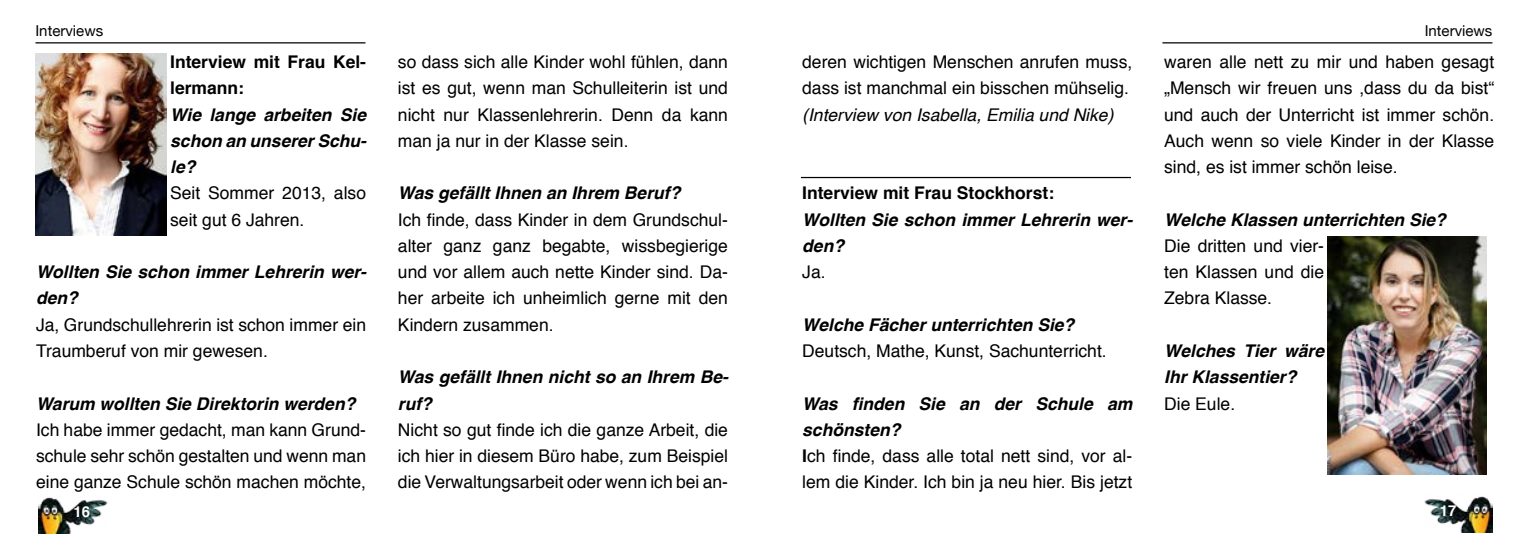
<style>
.page{position:relative;width:1531px;height:546px;background:#fff}
.page>*{position:absolute;margin:0;border:0;box-sizing:border-box;transform-origin:0 0}
.t1{font:17.5px/26.2px "Helvetica";color:#000;text-align:justify}
.t2{font:italic 700 17.5px/26.2px "Helvetica";color:#000}
.t3{font:700 17.5px/26.2px "Helvetica";color:#000}
.t4{font:italic 17.5px "Helvetica";color:#000}
.t5{font:15px "Helvetica Neue";color:#000}
.t6{font:700 15px "Helvetica";color:#fff}
.s1{font-weight:700;font-style:italic}
.s2{font-weight:700}
</style>
<div class="page">
<hr style="left:35px;top:42px;width:330px;height:1px;background:#000">
<img style="left:39px;top:497px;width:69px;height:36px">
<hr style="left:1162px;top:42px;width:330px;height:1px;background:#000">
<img style="left:1424px;top:496px;width:68px;height:36px">
<img style="left:35px;top:53px;width:132px;height:182px">
<hr style="left:801px;top:177px;width:330px;height:1px;background:#000">
<img style="left:1327px;top:237px;width:159px;height:238px">
<p class="t5" style="left:35px;top:19px;width:69px">Interviews</p>
<p class="t5" style="left:1424px;top:19px;width:69px">Interviews</p>
<p class="t3" style="left:170px;top:49px;width:197px">Interview mit Frau Kel&shy;lermann:</p>
<p class="t2" style="left:170px;top:101px;width:198px;text-align:justify">Wie lange arbeiten Sie schon an unserer Schu&shy;le?</p>
<p class="t1" style="left:170px;top:181px;width:197px">Seit Sommer 2013, also seit gut 6 Jahren.</p>
<p class="t2" style="left:36px;top:259px;width:332px">Wollten Sie schon immer Lehrerin wer&shy;den?</p>
<p class="t1" style="left:36px;top:312px;width:331px">Ja, Grundschullehrerin ist schon immer ein<br>Traumberuf von mir gewesen.</p>
<p class="t2" style="left:36px;top:390px;width:321px">Warum wollten Sie Direktorin werden?</p>
<p class="t1" style="left:36px;top:417px;width:331px">Ich habe immer gedacht, man kann Grund&shy;schule sehr schön gestalten und wenn man eine ganze Schule schön machen möchte,</p>
<p class="t1" style="left:398px;top:49px;width:331px">so dass sich alle Kinder wohl fühlen, dann ist es gut, wenn man Schulleiterin ist und nicht nur Klassenlehrerin. Denn da kann man ja nur in der Klasse sein.</p>
<p class="t2" style="left:398px;top:180px;width:284px">Was gefällt Ihnen an Ihrem Beruf?</p>
<p class="t1" style="left:398px;top:207px;width:331px">Ich finde, dass Kinder in dem Grundschul&shy;alter ganz ganz begabte, wissbegierige und vor allem auch nette Kinder sind. Da&shy;her arbeite ich unheimlich gerne mit den Kindern zusammen.</p>
<p class="t2" style="left:398px;top:364px;width:332px">Was gefällt Ihnen nicht so an Ihrem Be&shy;ruf?</p>
<p class="t1" style="left:398px;top:417px;width:331px">Nicht so gut finde ich die ganze Arbeit, die ich hier in diesem Büro habe, zum Beispiel die Verwaltungsarbeit oder wenn ich bei an-</p>
<p class="t1" style="left:802px;top:49px;width:331px">deren wichtigen Menschen anrufen muss, dass ist manchmal ein bisschen mühselig.</p>
<p class="t4" style="left:802px;top:101px;width:313px">(Interview von Isabella, Emilia und Nike)</p>
<p class="t3" style="left:802px;top:180px;width:253px">Interview mit Frau Stockhorst:</p>
<p class="t2" style="left:802px;top:206px;width:332px">Wollten Sie schon immer Lehrerin wer&shy;den?</p>
<p class="t1" style="left:802px;top:259px;width:25px">Ja.</p>
<p class="t2" style="left:802px;top:311px;width:273px">Welche Fächer unterrichten Sie?</p>
<p class="t1" style="left:802px;top:338px;width:306px">Deutsch, Mathe, Kunst, Sachunterricht.</p>
<p class="t1" style="left:802px;top:391px;width:331px;text-align:left"><span class="s1">Was finden Sie an der Schule am schönsten?<br></span><span class="s2">I</span>ch finde, dass alle total nett sind, vor al&shy;lem die Kinder. Ich bin ja neu hier. Bis jetzt</p>
<p class="t1" style="left:1164px;top:49px;width:331px">waren alle nett zu mir und haben gesagt „Mensch wir freuen uns ,dass du da bist“ und auch der Unterricht ist immer schön.<br>Auch wenn so viele Kinder in der Klasse sind, es ist immer schön leise.</p>
<p class="t2" style="left:1164px;top:206px;width:283px">Welche Klassen unterrichten Sie?</p>
<p class="t1" style="left:1164px;top:233px;width:161px">Die dritten und vier&shy;ten Klassen und die Zebra Klasse.</p>
<p class="t2" style="left:1164px;top:338px;width:161px">Welches Tier wäre<br>Ihr Klassentier?</p>
<p class="t1" style="left:1164px;top:391px;width:72px">Die Eule.</p>
<p class="t6" style="left:74px;top:499px;width:18px">16</p>
<p class="t6" style="left:1440px;top:498px;width:18px">17</p>
</div>
